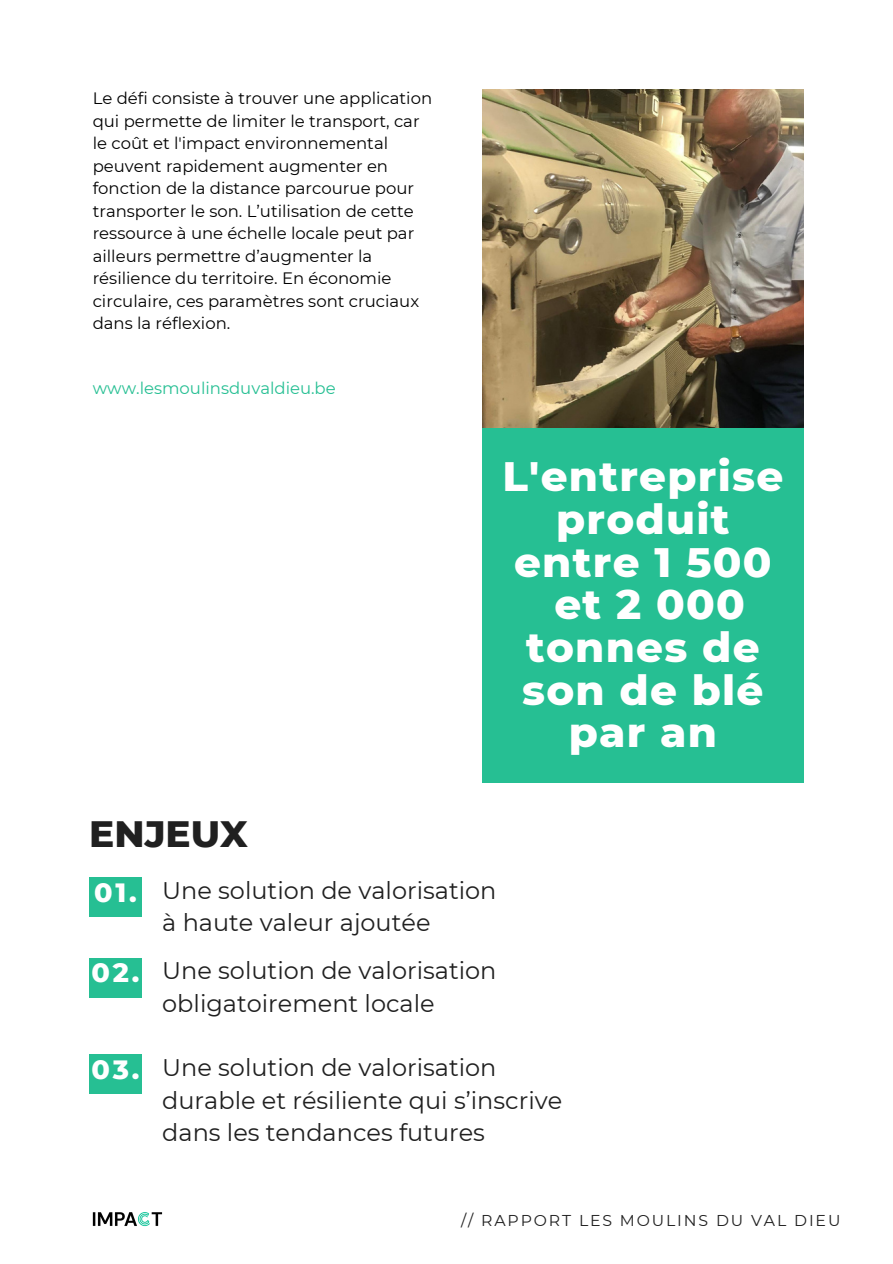
<style>
.page{position:relative;width:893px;height:1264px;background:#fff}
.page>*{position:absolute;margin:0;border:0;box-sizing:border-box;transform-origin:0 0}
.t1{font:800 42px/42.8px "Montserrat";letter-spacing:.03em;color:#fff;text-align:center}
.t2{font:800 37.5px "Montserrat";color:#202020}
.t3{font:800 27px "Montserrat";color:#fff}
.t4{font:24px/32.5px "Montserrat";color:#202020}
.t5{font:16.5px/22.5px "Montserrat";color:#000}
.t6{font:16.5px "Montserrat";color:#26bf93}
.t7{font:15.75px "Montserrat";letter-spacing:.12em;color:#202020}
</style>
<div class="page">
<img style="left:93px;top:1212px;width:69px;height:14px">
<img style="left:482px;top:89px;width:321px;height:339px">
<div style="left:89px;top:877px;width:52px;height:39px;background:#26bf93"></div>
<div style="left:89px;top:958px;width:52px;height:39px;background:#26bf93"></div>
<div style="left:89px;top:1054px;width:52px;height:39px;background:#26bf93"></div>
<div style="left:482px;top:428px;width:321px;height:354px;background:#26bf93"></div>
<p class="t5" style="left:93px;top:87px;width:341px">Le défi consiste à trouver une application qui permette de limiter le transport, car le coût et l'impact environnemental peuvent rapidement augmenter en fonction de la distance parcourue pour transporter le son. L’utilisation de cette ressource à une échelle locale peut par ailleurs permettre d’augmenter la résilience du territoire. En économie circulaire, ces paramètres sont cruciaux dans la réflexion.</p>
<p class="t6" style="left:93px;top:378px;width:244px">www.lesmoulinsduvaldieu.be</p>
<p class="t1" style="left:502px;top:454px;width:282px">L'entreprise produit entre 1 500</p>
<p class="t1" style="left:554px;top:583px;width:192px">et 2 000</p>
<p class="t1" style="left:522px;top:625px;width:243px">tonnes de son de blé par an</p>
<p class="t2" style="left:89px;top:811px;width:160px">ENJEUX</p>
<p class="t3" style="left:94px;top:875px;width:44px">01.</p>
<p class="t4" style="left:162px;top:873px;width:336px">Une solution de valorisation</p>
<p class="t4" style="left:162px;top:906px;width:270px">à haute valeur ajoutée</p>
<p class="t3" style="left:91px;top:956px;width:49px">02.</p>
<p class="t4" style="left:162px;top:954px;width:336px">Une solution de valorisation</p>
<p class="t4" style="left:162px;top:987px;width:274px">obligatoirement locale</p>
<p class="t3" style="left:91px;top:1052px;width:49px">03.</p>
<p class="t4" style="left:162px;top:1051px;width:336px">Une solution de valorisation</p>
<p class="t4" style="left:162px;top:1083px;width:401px">durable et résiliente qui s’inscrive dans les tendances futures</p>
<p class="t7" style="left:461px;top:1210px;width:381px">// RAPPORT LES MOULINS DU VAL DIEU</p>
</div>
